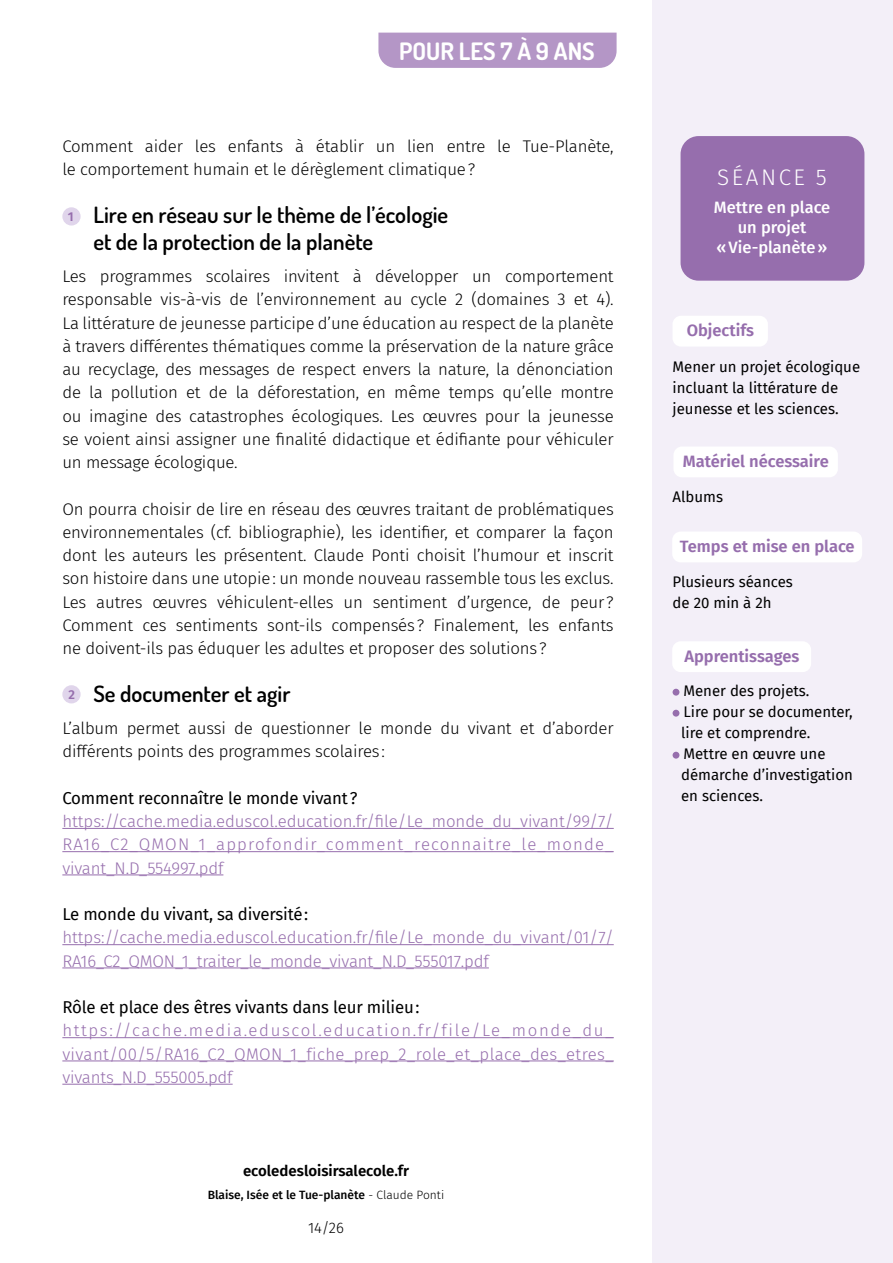
<style>
.page{position:relative;width:893px;height:1263px;background:#fff}
.page>*{position:absolute;margin:0;border:0;box-sizing:border-box;transform-origin:0 0}
.t1{font:700 24px "Dosis";color:#fff}
.t2{font:600 22.5px/27px "Dosis";color:#000}
.t3{font:300 22.5px "Fira Sans";letter-spacing:.11em;color:#fff}
.t4{font:300 16.8px/23.2px "Fira Sans";letter-spacing:-.01em;color:#000}
.t5{font:300 16.8px/23.2px "Fira Sans";color:#966ead;text-align:justify}
.t6{font:16.8px "Fira Sans";letter-spacing:-.01em;color:#000}
.t7{font:600 16.5px "Fira Sans";color:#966ead}
.t8{font:500 16.5px/19.8px "Fira Sans";color:#fff;text-align:center}
.t9{font:15px/21px "Fira Sans";color:#000}
.t10{font:600 15px "Fira Sans";color:#000}
.t11{font:300 15px "Fira Sans";color:#000}
.t12{font:600 12.9px "Fira Sans";color:#966ead}
.t13{font:500 12px "Fira Sans";color:#000}
.s1{font-weight:300}
</style>
<div class="page">
<div style="left:378px;top:33px;width:239px;height:35px;background:#b496c6"></div>
<div style="left:652px;top:0;width:241px;height:1263px;background:#f3eff8"></div>
<div style="left:680px;top:136px;width:184px;height:145px;background:#966ead;border-radius:18px"></div>
<hr style="left:62px;top:828px;width:552px;height:1px;background:#966ead">
<hr style="left:62px;top:851px;width:552px;height:1px;background:#966ead">
<hr style="left:62px;top:874px;width:161px;height:1px;background:#966ead">
<hr style="left:62px;top:944px;width:552px;height:1px;background:#966ead">
<hr style="left:62px;top:967px;width:427px;height:1px;background:#966ead">
<hr style="left:62px;top:1037px;width:552px;height:1px;background:#966ead">
<hr style="left:62px;top:1060px;width:552px;height:1px;background:#966ead">
<hr style="left:62px;top:1084px;width:171px;height:1px;background:#966ead">
<div style="left:672px;top:316px;width:96px;height:31px;background:#fff;border-radius:9px"></div>
<div style="left:673px;top:446px;width:165px;height:31px;background:#fff;border-radius:9px"></div>
<div style="left:672px;top:531px;width:190px;height:31px;background:#fff;border-radius:9px"></div>
<div style="left:673px;top:689px;width:6px;height:7px;background:#966ead;border-radius:50%"></div>
<div style="left:673px;top:710px;width:6px;height:7px;background:#966ead;border-radius:50%"></div>
<div style="left:673px;top:752px;width:6px;height:7px;background:#966ead;border-radius:50%"></div>
<div style="left:672px;top:641px;width:139px;height:31px;background:#fff;border-radius:9px"></div>
<div style="left:62px;top:207px;width:19px;height:19px;background:#e0d5eb;border-radius:50%"></div>
<div style="left:62px;top:685px;width:19px;height:18px;background:#e0d5eb;border-radius:50%"></div>
<h1 class="t1" style="left:399px;top:35px;width:197px">POUR LES 7 À 9 ANS</h1>
<p class="t4" style="left:62px;top:134px;width:553px">Comment aider les enfants à établir un lien entre le Tue-Planète, le comportement humain et le dérèglement climatique?</p>
<h2 class="t2" style="left:93px;top:201px;width:356px">Lire en réseau sur le thème de l’écologie et de la protection de la planète</h2>
<p class="t4" style="left:62px;top:264px;width:553px;text-align:justify">Les programmes scolaires invitent à développer un comportement responsable vis-à-vis de l’environnement au cycle 2 (domaines 3 et 4).<br>La littérature de jeunesse participe d’une éducation au respect de la planète à travers différentes thématiques comme la préservation de la nature grâce au recyclage, des messages de respect envers la nature, la dénonciation de la pollution et de la déforestation, en même temps qu’elle montre ou imagine des catastrophes écologiques. Les œuvres pour la jeunesse se voient ainsi assigner une finalité didactique et édifiante pour véhiculer un message écologique.</p>
<p class="t4" style="left:62px;top:497px;width:553px;text-align:justify">On pourra choisir de lire en réseau des œuvres traitant de problématiques environnementales (cf. bibliographie), les identifier, et comparer la façon dont les auteurs les présentent. Claude Ponti choisit l’humour et inscrit son histoire dans une utopie: un monde nouveau rassemble tous les exclus.<br>Les autres œuvres véhiculent-elles un sentiment d’urgence, de peur?<br>Comment ces sentiments sont-ils compensés? Finalement, les enfants ne doivent-ils pas éduquer les adultes et proposer des solutions?</p>
<h2 class="t2" style="left:93px;top:680px;width:199px">Se documenter et agir</h2>
<p class="t4" style="left:62px;top:716px;width:553px">L’album permet aussi de questionner le monde du vivant et d’aborder différents points des programmes scolaires:</p>
<p class="t6" style="left:62px;top:785px;width:297px">Comment reconnaître le monde vivant?</p>
<p class="t5" style="left:62px;top:809px;width:553px">https://cache.media.eduscol.education.fr/file/Le_monde_du_vivant/99/7/ RA16_C2_QMON_1_approfondir_comment_reconnaitre_le_monde_ vivant_N.D_554997.pdf</p>
<p class="t6" style="left:62px;top:902px;width:247px">Le monde du vivant, sa diversité:</p>
<p class="t5" style="left:62px;top:926px;width:553px">https://cache.media.eduscol.education.fr/file/Le_monde_du_vivant/01/7/<br>RA16_C2_QMON_1_traiter_le_monde_vivant_N.D_555017.pdf</p>
<p class="t6" style="left:62px;top:995px;width:359px">Rôle et place des êtres vivants dans leur milieu:</p>
<p class="t5" style="left:62px;top:1019px;width:553px">https://cache.media.eduscol.education.fr/file/Le_monde_du_ vivant/00/5/RA16_C2_QMON_1_fiche_prep_2_role_et_place_des_etres_ vivants_N.D_555005.pdf</p>
<p class="t12" style="left:68px;top:206px;width:7px">1</p>
<p class="t12" style="left:68px;top:684px;width:8px">2</p>
<p class="t10" style="left:243px;top:1159px;width:167px">ecoledesloisirsalecole.fr</p>
<p class="t13" style="left:208px;top:1185px;width:238px">Blaise, Isée et le Tue-planète <span class="s1">- Claude Ponti</span></p>
<p class="t11" style="left:308px;top:1217px;width:37px">14/26</p>
<h2 class="t3" style="left:717px;top:161px;width:111px">SÉANCE 5</h2>
<p class="t8" style="left:714px;top:197px;width:118px">Mettre en place un projet «Vie-planète»</p>
<p class="t7" style="left:687px;top:317px;width:69px">Objectifs</p>
<p class="t9" style="left:673px;top:355px;width:189px">Mener un projet écologique incluant la littérature de jeunesse et les sciences.</p>
<p class="t7" style="left:683px;top:448px;width:147px">Matériel nécessaire</p>
<p class="t9" style="left:673px;top:486px;width:52px">Albums</p>
<p class="t7" style="left:680px;top:533px;width:176px">Temps et mise en place</p>
<p class="t9" style="left:673px;top:571px;width:122px">Plusieurs séances de 20 min à 2h</p>
<p class="t7" style="left:684px;top:643px;width:116px">Apprentissages</p>
<p class="t9" style="left:681px;top:679px;width:173px">Mener des projets.<br>Lire pour se documenter, lire et comprendre.<br>Mettre en œuvre une démarche d’investigation en sciences.</p>
</div>
